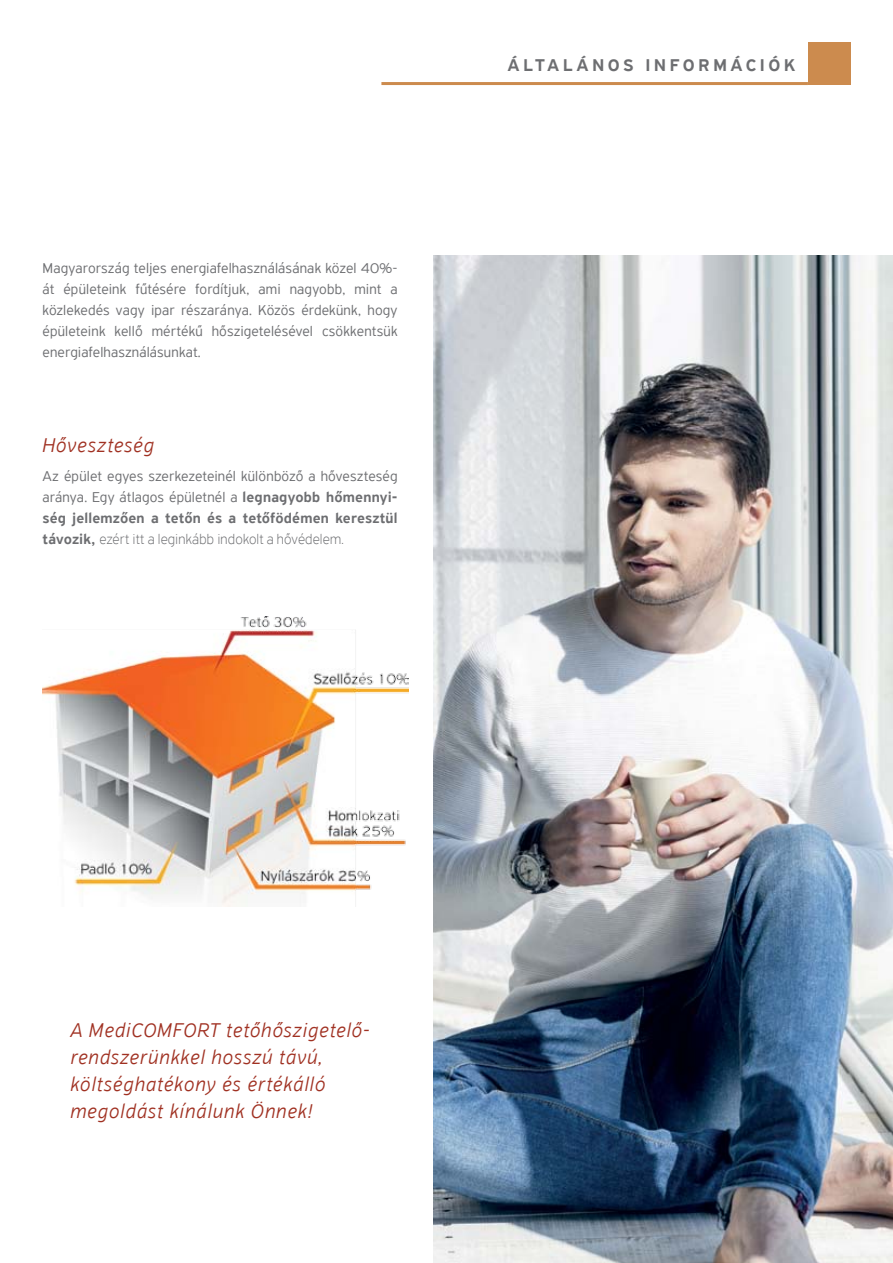
<style>
.page{position:relative;width:893px;height:1263px;background:#fff}
.page>*{position:absolute;margin:0;border:0;box-sizing:border-box;transform-origin:0 0}
.t1{font:italic 300 21px/27px "PF Highway Sans Pro";letter-spacing:.045em;color:#a03122}
.t2{font:500 18px "PF Highway Sans Pro";letter-spacing:.205em;color:#6d6e71}
.t3{font:300 15px/21px "PF Highway Sans Pro";letter-spacing:.01em;color:#6d6e71;text-align:justify}
.s1{font-weight:500}
.s2{font-weight:100}
</style>
<div class="page">
<div style="left:808px;top:43px;width:42px;height:42px;background:#cc8b4e"></div>
<hr style="left:381px;top:82px;width:427px;height:3px;background:#cc8b4e">
<img style="left:434px;top:255px;width:459px;height:1008px">
<img style="left:43px;top:617px;width:366px;height:289px">
<p class="t3" style="left:43px;top:257px;width:357px">Magyarország teljes energiafelhasználásának közel 40%- át épületeink fűtésére fordítjuk, ami nagyobb, mint a közlekedés vagy ipar részaránya. Közös érdekünk, hogy épületeink kellő mértékű hőszigetelésével csökkentsük energiafelhasználásunkat.</p>
<h1 class="t1" style="left:43px;top:431px;width:113px">Hőveszteség</h1>
<p class="t3" style="left:43px;top:466px;width:357px">Az épület egyes szerkezeteinél különböző a hőveszteség aránya. Egy átlagos épületnél a <span class="s1">legnagyobb hőmennyi&shy;ség jellemzően a tetőn és a tetőfödémen keresztül távozik,</span> <span class="s2">ezért itt a leginkább indokolt a hővédelem.</span></p>
<p class="t2" style="left:508px;top:54px;width:289px">általános információk</p>
<h1 class="t1" style="left:70px;top:1017px;width:301px">A MediCOMFORT tetőhőszigetelő&shy;rendszerünkkel hosszú távú, költséghatékony és értékálló megoldást kínálunk Önnek!</h1>
</div>
